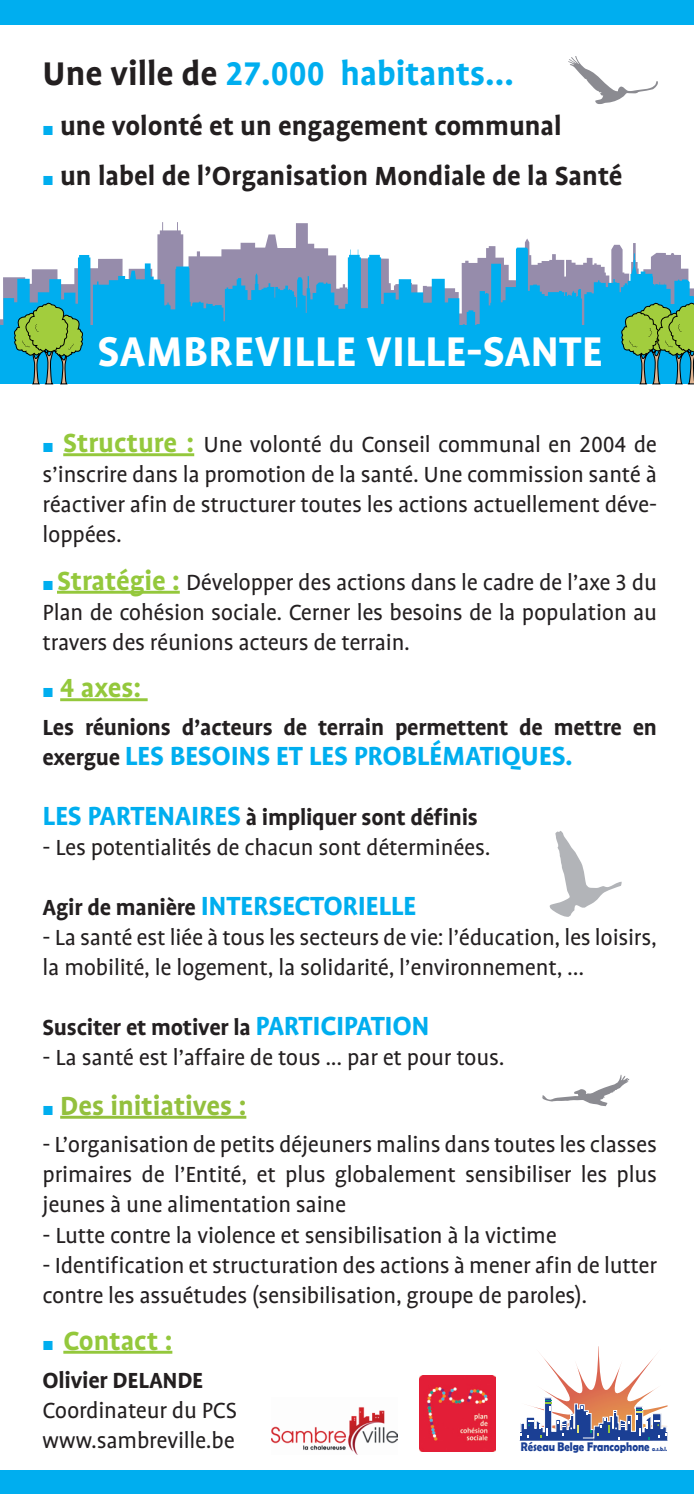
<style>
.page{position:relative;width:694px;height:1494px;background:#fff}
.page>*{position:absolute;margin:0;border:0;box-sizing:border-box;transform-origin:0 0}
.t1{font:700 47.5px "Profile OT";letter-spacing:.005em;color:#fff}
.t2{font:700 37.5px "Profile OT";color:#00aeef}
.t3{font:700 30px "Profile OT";color:#231f20}
.t4{font:700 30px "Profile OT";letter-spacing:-.01em;color:#00aeef}
.t5{font:700 30px "Profile OT";color:#94c83c}
.t6{font:700 30px "Profile OT";color:#93c03d}
.t7{font:25px/30px "Profile OT";letter-spacing:-.01em;color:#231f20;text-align:justify}
.t8{font:700 25px "Profile OT";letter-spacing:-.01em;color:#231f20}
.t9{font:700 12.5px "Berlin Sans FB Demi";color:#1b3f94;scale:.86 1}
.s1{color:#231f20}
.s2{font-weight:400;font-size:15px;color:#00aeef}
.s3{font-size:15px;color:#00aeef}
.s4{font-weight:700;font-size:30px;color:#94c83c}
.s5{font-size:25px;color:#231f20}
.s6{font-size:30px;color:#00aeef}
.s7{font-size:6px}
</style>
<div class="page">
<svg style="left:157px;top:222px;width:479px;height:33px"></svg>
<svg style="left:331px;top:248px;width:362px;height:77px"></svg>
<svg style="left:568px;top:56px;width:90px;height:48px"></svg>
<div style="left:0;top:325px;width:693px;height:59px;background:#00aeef"></div>
<div style="left:0;top:0;width:693px;height:24px;background:#00aeef"></div>
<div style="left:0;top:1470px;width:693px;height:24px;background:#00aeef"></div>
<svg style="left:542px;top:1075px;width:87px;height:31px"></svg>
<svg style="left:549px;top:831px;width:72px;height:86px"></svg>
<hr style="left:63px;top:453px;width:131px;height:3px;background:#94c83c">
<hr style="left:57px;top:591px;width:123px;height:3px;background:#94c83c">
<hr style="left:60px;top:698px;width:87px;height:3px;background:#94c83c">
<hr style="left:60px;top:1116px;width:186px;height:3px;background:#93c03d">
<hr style="left:63px;top:1351px;width:109px;height:3px;background:#94c83c">
<img style="left:419px;top:1375px;width:76px;height:76px">
<img style="left:271px;top:1407px;width:126px;height:47px">
<svg style="left:519px;top:1346px;width:149px;height:95px"></svg>
<svg style="left:0;top:255px;width:339px;height:129px"></svg>
<svg style="left:619px;top:301px;width:74px;height:83px"></svg>
<h2 class="t2" style="left:43px;top:53px;width:472px"><span class="s1">Une ville de</span> 27.000 habitants…</h2>
<p class="t3" style="left:43px;top:109px;width:520px"><span class="s2">▪</span> une volonté et un engagement communal</p>
<p class="t3" style="left:43px;top:159px;width:581px"><span class="s2">▪</span> un label de l’Organisation Mondiale de la Santé</p>
<h1 class="t1" style="left:97px;top:325px;width:506px">SAMBREVILLE VILLE-SANTE</h1>
<p class="t7" style="left:43px;top:430px;width:615px"><span class="s3">▪</span> <span class="s4">Structure :</span> Une volonté du Conseil communal en 2004 de s’inscrire dans la promotion de la santé. Une commission santé à réactiver afin de structurer toutes les actions actuellement déve&shy;loppées.</p>
<p class="t7" style="left:43px;top:568px;width:615px"><span class="s3">▪</span> <span class="s4">Stratégie :</span> Développer des actions dans le cadre de l’axe 3 du Plan de cohésion sociale. Cerner les besoins de la population au travers des réunions acteurs de terrain.</p>
<p class="t5" style="left:43px;top:671px;width:100px"><span class="s2">▪</span> 4 axes:</p>
<p class="t8" style="left:43px;top:713px;width:615px">Les réunions d’acteurs de terrain permettent de mettre en</p>
<p class="t4" style="left:43px;top:739px;width:531px"><span class="s5">exergue</span> LES BESOINS ET LES PROBLÉMATIQUES.</p>
<p class="t8" style="left:43px;top:803px;width:436px"><span class="s6">LES PARTENAIRES</span> à impliquer sont définis</p>
<p class="t7" style="left:43px;top:833px;width:449px">- Les potentialités de chacun sont déterminées.</p>
<p class="t4" style="left:43px;top:889px;width:375px"><span class="s5">Agir de manière</span> INTERSECTORIELLE</p>
<p class="t7" style="left:43px;top:923px;width:615px">- La santé est liée à tous les secteurs de vie: l’éducation, les loisirs, la mobilité, le logement, la solidarité, l’environnement, ...</p>
<p class="t8" style="left:43px;top:1013px;width:388px">Susciter et motiver la <span class="s6">PARTICIPATION</span></p>
<p class="t7" style="left:43px;top:1043px;width:463px">- La santé est l’affaire de tous ... par et pour tous.</p>
<p class="t6" style="left:43px;top:1089px;width:205px"><span class="s2">▪</span> Des initiatives :</p>
<p class="t7" style="left:43px;top:1130px;width:615px">- L’organisation de petits déjeuners malins dans toutes les classes primaires de l’Entité, et plus globalement sensibiliser les plus jeunes à une alimentation saine</p>
<p class="t7" style="left:43px;top:1220px;width:515px">- Lutte contre la violence et sensibilisation à la victime</p>
<p class="t7" style="left:43px;top:1250px;width:615px">- Identification et structuration des actions à mener afin de lutter contre les assuétudes (sensibilisation, groupe de paroles).</p>
<p class="t5" style="left:43px;top:1324px;width:131px"><span class="s2">▪</span> Contact :</p>
<p class="t8" style="left:43px;top:1366px;width:162px">Olivier DELANDE</p>
<p class="t7" style="left:43px;top:1395px;width:196px">Coordinateur du PCS www.sambreville.be</p>
<p class="t9" style="left:520px;top:1440px;width:172px">Réseau Belge Francophone <span class="s7">a.s.b.l.</span></p>
</div>
